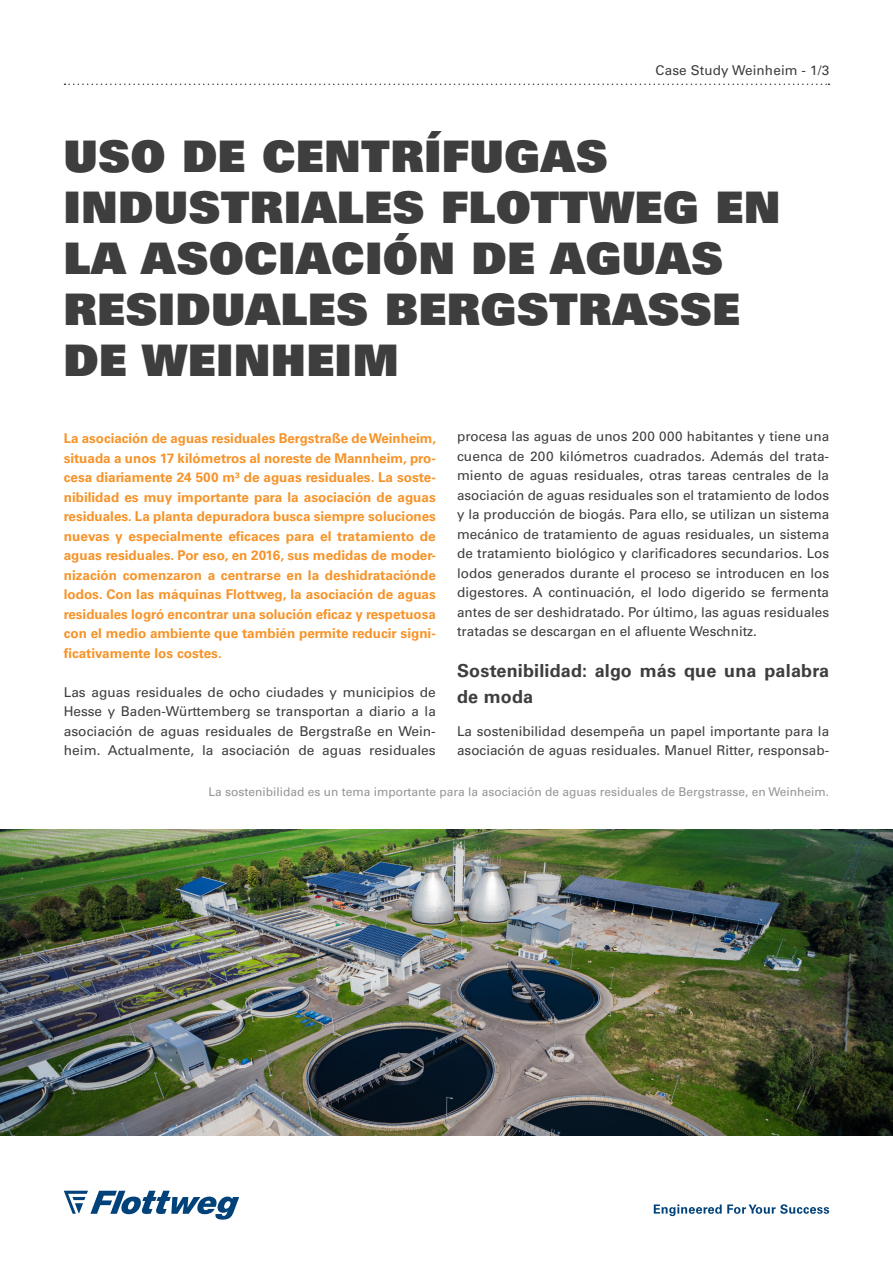
<style>
.page{position:relative;width:893px;height:1263px;background:#fff}
.page>*{position:absolute;margin:0;border:0;box-sizing:border-box;transform-origin:0 0}
.t1{font:43.5px/51px "Univers LT Pro 85 X Black";letter-spacing:.02em;color:#3e3e3f}
.Überschriften_Fließtext{font:700 18px/25.5px "Univers LT Pro 65";letter-spacing:.01em;color:#3e3e3f}
.Fließtext{font:13.5px/19.5px "Univers LT Pro 55 Roman";color:#3e3e3f;text-align:justify}
.Fließtext___Orange{font:700 13.5px/19.5px "Univers LT Pro 65";color:#f79328;text-align:justify}
.Fließtext-2{font:12px "Univers LT Pro 55 Roman";color:#939598}
</style>
<div class="page">
<svg style="left:64px;top:1191px;width:175px;height:28px"></svg>
<svg style="left:654px;top:1204px;width:175px;height:12px"></svg>
<svg style="left:65px;top:84px;width:764px;height:1px"></svg>
<img style="left:0;top:829px;width:893px;height:306px">
<p class="Fließtext" style="left:656px;top:60px;width:175px">Case Study Weinheim - 1/3</p>
<p class="t1" style="left:64px;top:129px;width:718px">USO DE CENTRÍFUGAS<br>INDUSTRIALES FLOTTWEG EN<br>LA ASOCIACIÓN DE AGUAS<br>RESIDUALES BERGSTRASSE<br>DE WEINHEIM</p>
<p class="Fließtext" style="left:457px;top:426px;width:374px">procesa las aguas de unos 200 000 habitantes y tiene una cuenca de 200 kilómetros cuadrados. Además del trata&shy;miento de aguas residuales, otras tareas centrales de la asociación de aguas residuales son el tratamiento de lodos y la producción de biogás. Para ello, se utilizan un sistema mecánico de tratamiento de aguas residuales, un sistema de tratamiento biológico y clarificadores secundarios. Los lodos generados durante el proceso se introducen en los digestores. A continuación, el lodo digerido se fermenta antes de ser deshidratado. Por último, las aguas residuales tratadas se descargan en el afluente Weschnitz.</p>
<p class="Überschriften_Fließtext" style="left:457px;top:657px;width:374px">Sostenibilidad: algo más que una palabra de moda</p>
<p class="Fließtext" style="left:457px;top:720px;width:374px">La sostenibilidad desempeña un papel importante para la asociación de aguas residuales. Manuel Ritter, responsab-</p>
<p class="Fließtext-2" style="left:209px;top:784px;width:622px">La sostenibilidad es un tema importante para la asociación de aguas residuales de Bergstrasse, en Weinheim.</p>
<p class="Fließtext___Orange" style="left:64px;top:428px;width:374px">La asociación de aguas residuales Bergstraße de Weinheim, situada a unos 17 kilómetros al noreste de Mannheim, pro&shy;cesa diariamente 24 500 m³ de aguas residuales. La soste&shy;nibilidad es muy importante para la asociación de aguas residuales. La planta depuradora busca siempre soluciones nuevas y especialmente eficaces para el tratamiento de aguas residuales. Por eso, en 2016, sus medidas de moder&shy;nización comenzaron a centrarse en la deshidrataciónde lodos. Con las máquinas Flottweg, la asociación de aguas residuales logró encontrar una solución eficaz y respetuosa con el medio ambiente que también permite reducir signi&shy;ficativamente los costes.</p>
<p class="Fließtext" style="left:64px;top:681px;width:374px">Las aguas residuales de ocho ciudades y municipios de Hesse y Baden-Württemberg se transportan a diario a la asociación de aguas residuales de Bergstraße en Wein&shy;heim. Actualmente, la asociación de aguas residuales</p>
</div>
